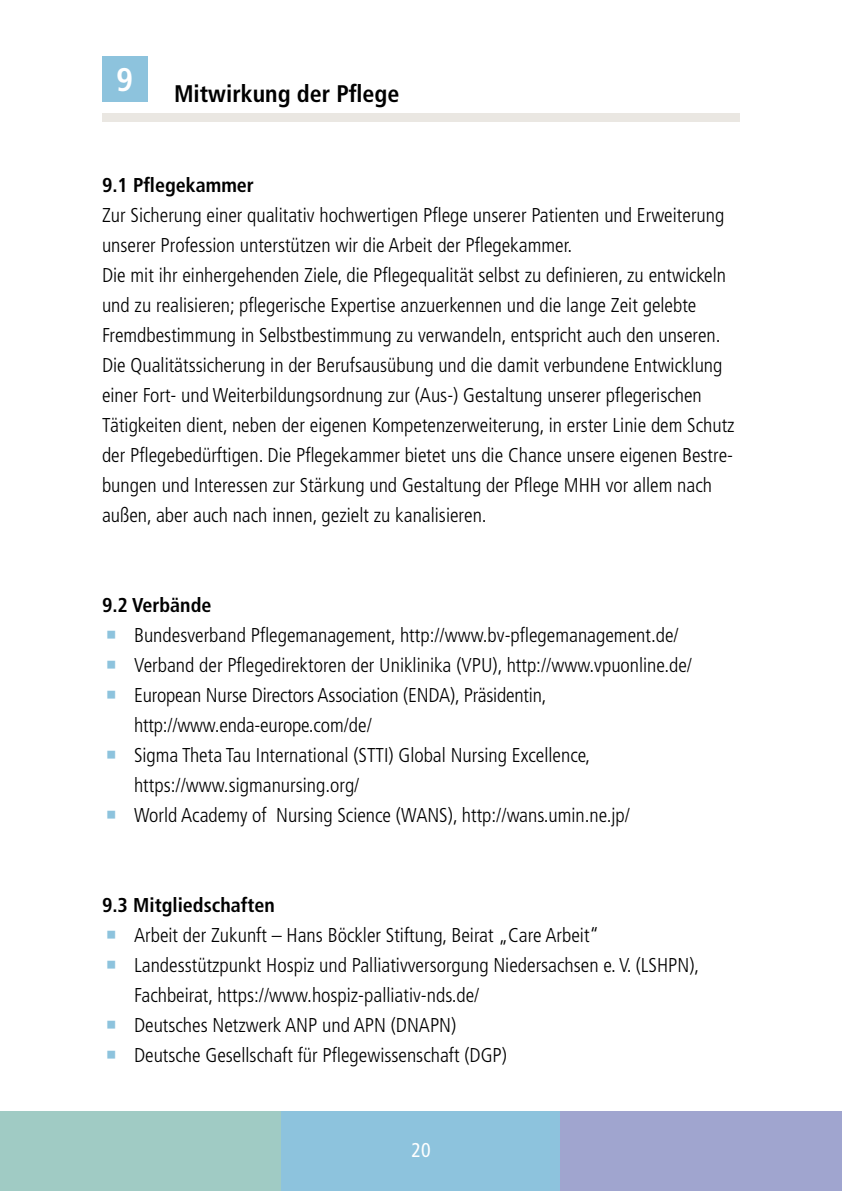
<style>
.page{position:relative;width:842px;height:1191px;background:#fff}
.page>*{position:absolute;margin:0;border:0;box-sizing:border-box;transform-origin:0 0}
.t1{font:700 condensed 32.6px "Frutiger LT Std";color:#fff}
.t2{font:700 condensed 24px "Frutiger LT Std";color:#000}
.t3{font:300 condensed 20px/30px "Frutiger LT Std";color:#000}
.t4{font:700 condensed 20px "Frutiger LT Std";color:#000}
.t5{font:condensed 20px "Frutiger LT Std";color:#fff}
.s1{color:#8dc3dd}
</style>
<div class="page">
<div style="left:0;top:1111px;width:281px;height:80px;background:#a0cbc4"></div>
<div style="left:281px;top:1111px;width:280px;height:80px;background:#8dc3dd"></div>
<div style="left:561px;top:1111px;width:281px;height:80px;background:#a0a5cf"></div>
<div style="left:102px;top:57px;width:45px;height:45px;background:#8dc3dd"></div>
<div style="left:102px;top:113px;width:638px;height:9px;background:#eae7e2"></div>
<h1 class="t1" style="left:116px;top:61px;width:18px">9</h1>
<p class="t2" style="left:174px;top:79px;width:227px">Mitwirkung der Pflege</p>
<p class="t4" style="left:102px;top:173px;width:153px">9.1 Pflegekammer</p>
<p class="t3" style="left:102px;top:200px;width:634px">Zur Sicherung einer qualitativ hochwertigen Pflege unserer Patienten und Erweiterung unserer Profession unterstützen wir die Arbeit der Pflegekammer.<br>Die mit ihr einhergehenden Ziele, die Pflegequalität selbst zu definieren, zu entwickeln und zu realisieren; pflegerische Expertise anzuerkennen und die lange Zeit gelebte Fremdbestimmung in Selbstbestimmung zu verwandeln, entspricht auch den unseren.<br>Die Qualitätssicherung in der Berufsausübung und die damit verbundene Entwicklung einer Fort- und Weiterbildungsordnung zur (Aus-) Gestaltung unserer pflegerischen Tätigkeiten dient, neben der eigenen Kompetenzerweiterung, in erster Linie dem Schutz der Pflegebedürftigen. Die Pflegekammer bietet uns die Chance unsere eigenen Bestre&shy;bungen und Interessen zur Stärkung und Gestaltung der Pflege MHH vor allem nach außen, aber auch nach innen, gezielt zu kanalisieren.</p>
<p class="t4" style="left:102px;top:593px;width:111px">9.2 Verbände</p>
<p class="t3" style="left:106px;top:620px;width:574px"><span class="s1">○</span> Bundesverband Pflegemanagement, http://www.bv-pflegemanagement.de/</p>
<p class="t3" style="left:106px;top:650px;width:588px"><span class="s1">○</span> Verband der Pflegedirektoren der Uniklinika (VPU), http://www.vpuonline.de/</p>
<p class="t3" style="left:134px;top:680px;width:414px;text-indent:-28px"><span class="s1">○</span> European Nurse Directors Association (ENDA), Präsidentin, http://www.enda-europe.com/de/</p>
<p class="t3" style="left:134px;top:740px;width:458px;text-indent:-28px"><span class="s1">○</span> Sigma Theta Tau International (STTI) Global Nursing Excellence, https://www.sigmanursing.org/</p>
<p class="t3" style="left:106px;top:800px;width:526px"><span class="s1">○</span> World Academy of Nursing Science (WANS), http://wans.umin.ne.jp/</p>
<p class="t4" style="left:102px;top:893px;width:174px">9.3 Mitgliedschaften</p>
<p class="t3" style="left:106px;top:920px;width:495px"><span class="s1">○</span> Arbeit der Zukunft – Hans Böckler Stiftung, Beirat „Care Arbeit“</p>
<p class="t3" style="left:134px;top:950px;width:567px;text-indent:-28px"><span class="s1">○</span> Landesstützpunkt Hospiz und Palliativversorgung Niedersachsen e. V. (LSHPN),<br>Fachbeirat, https://www.hospiz-palliativ-nds.de/</p>
<p class="t3" style="left:106px;top:1010px;width:352px"><span class="s1">○</span> Deutsches Netzwerk ANP und APN (DNAPN)</p>
<p class="t3" style="left:106px;top:1040px;width:403px"><span class="s1">○</span> Deutsche Gesellschaft für Pflegewissenschaft (DGP)</p>
<p class="t5" style="left:411px;top:1138px;width:21px">20</p>
</div>
